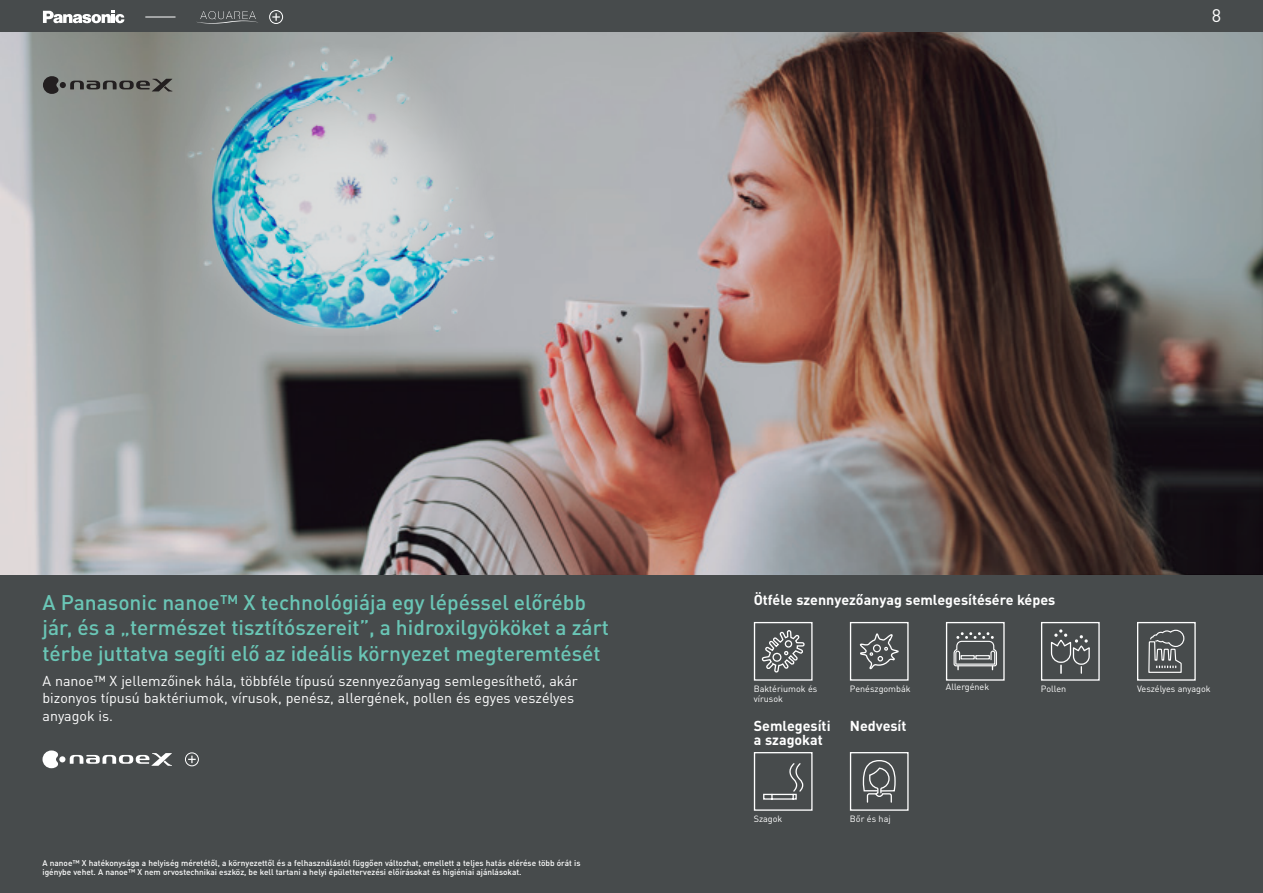
<style>
.page{position:relative;width:1263px;height:893px;background:#fff}
.page>*{position:absolute;margin:0;border:0;box-sizing:border-box;transform-origin:0 0}
.t1{font:500 21px/25.2px "DIN Pro";color:#6ac6b6}
.t2{font:18px "DIN Pro";color:#fff}
.t3{font:14.25px/17.1px "DIN Pro";color:#fff}
.t4{font:700 14.25px "DIN Pro";color:#fff}
.t5{font:9px/10.8px "DIN Pro";color:#fff}
.t6{font:500 8.25px/9.9px "DIN Pro";color:#fff}
</style>
<div class="page">
<div style="left:0;top:574px;width:1263px;height:319px;background:#474b4c"></div>
<div style="left:0;top:0;width:1263px;height:34px;background:#474b4c"></div>
<hr style="left:145px;top:17px;width:31px;height:1px;background:#fff">
<img style="left:0;top:33px;width:1263px;height:541px">
<svg style="left:761px;top:630px;width:44px;height:43px"></svg>
<div style="left:754px;top:622px;width:58px;height:59px;border:1px solid #fff"></div>
<svg style="left:763px;top:763px;width:41px;height:37px"></svg>
<div style="left:754px;top:752px;width:58px;height:59px;border:1px solid #fff"></div>
<svg style="left:862px;top:760px;width:34px;height:43px"></svg>
<div style="left:850px;top:752px;width:59px;height:59px;border:1px solid #fff"></div>
<svg style="left:1050px;top:629px;width:40px;height:45px"></svg>
<div style="left:1041px;top:622px;width:59px;height:59px;border:1px solid #fff"></div>
<svg style="left:1148px;top:489px;width:37px;height:184px"></svg>
<div style="left:1137px;top:622px;width:59px;height:59px;border:1px solid #fff"></div>
<svg style="left:859px;top:633px;width:40px;height:37px"></svg>
<div style="left:850px;top:622px;width:59px;height:59px;border:1px solid #fff"></div>
<svg style="left:953px;top:632px;width:44px;height:38px"></svg>
<div style="left:946px;top:622px;width:59px;height:59px;border:1px solid #fff"></div>
<img style="left:185px;top:41px;width:312px;height:295px">
<svg style="left:43px;top:76px;width:129px;height:18px;background:#696965"></svg>
<svg style="left:43px;top:750px;width:129px;height:18px"></svg>
<div style="left:185px;top:752px;width:14px;height:14px;border:1px solid #fff;border-radius:50%"></div>
<svg style="left:188px;top:756px;width:8px;height:7px"></svg>
<svg style="left:197px;top:11px;width:61px;height:13px"></svg>
<div style="left:269px;top:10px;width:14px;height:14px;border:1px solid #fff;border-radius:50%"></div>
<svg style="left:272px;top:13px;width:8px;height:8px"></svg>
<svg style="left:43px;top:11px;width:81px;height:12px"></svg>
<h2 class="t2" style="left:1212px;top:2px;width:11px">8</h2>
<h1 class="t1" style="left:43px;top:588px;width:545px">A Panasonic nanoe™ X technológiája egy lépéssel előrébb</h1>
<h3 class="t4" style="left:754px;top:588px;width:303px">Ötféle szennyezőanyag semlegesítésére képes</h3>
<h1 class="t1" style="left:43px;top:613px;width:568px">jár, és a „természet tisztítószereit”, a hidroxilgyököket a zárt térbe juttatva segíti elő az ideális környezet megteremtését</h1>
<h3 class="t3" style="left:43px;top:671px;width:537px">A nanoe™ X jellemzőinek hála, többféle típusú szennyezőanyag semlegesíthető, akár bizonyos típusú baktériumok, vírusok, penész, allergének, pollen és egyes veszélyes anyagok is.</h3>
<p class="t5" style="left:850px;top:682px;width:62px">Penészgombák</p>
<p class="t5" style="left:946px;top:681px;width:45px">Allergének</p>
<p class="t5" style="left:1041px;top:682px;width:27px">Pollen</p>
<p class="t5" style="left:1137px;top:682px;width:75px">Veszélyes anyagok</p>
<p class="t5" style="left:754px;top:682px;width:65px">Baktériumok és vírusok</p>
<h3 class="t4" style="left:754px;top:713px;width:78px">Semlegesíti</h3>
<h3 class="t4" style="left:850px;top:713px;width:58px">Nedvesít</h3>
<h3 class="t4" style="left:754px;top:728px;width:70px">a szagokat</h3>
<p class="t6" style="left:43px;top:857px;width:539px">A nanoe™ X hatékonysága a helyiség méretétől, a környezettől és a felhasználástól függően változhat, emellett a teljes hatás elérése több órát is igénybe vehet. A nanoe™ X nem orvostechnikai eszköz, be kell tartani a helyi épülettervezési előírásokat és higiéniai ajánlásokat.</p>
<p class="t5" style="left:754px;top:812px;width:30px">Szagok</p>
<p class="t5" style="left:850px;top:812px;width:42px">Bőr és haj</p>
</div>
